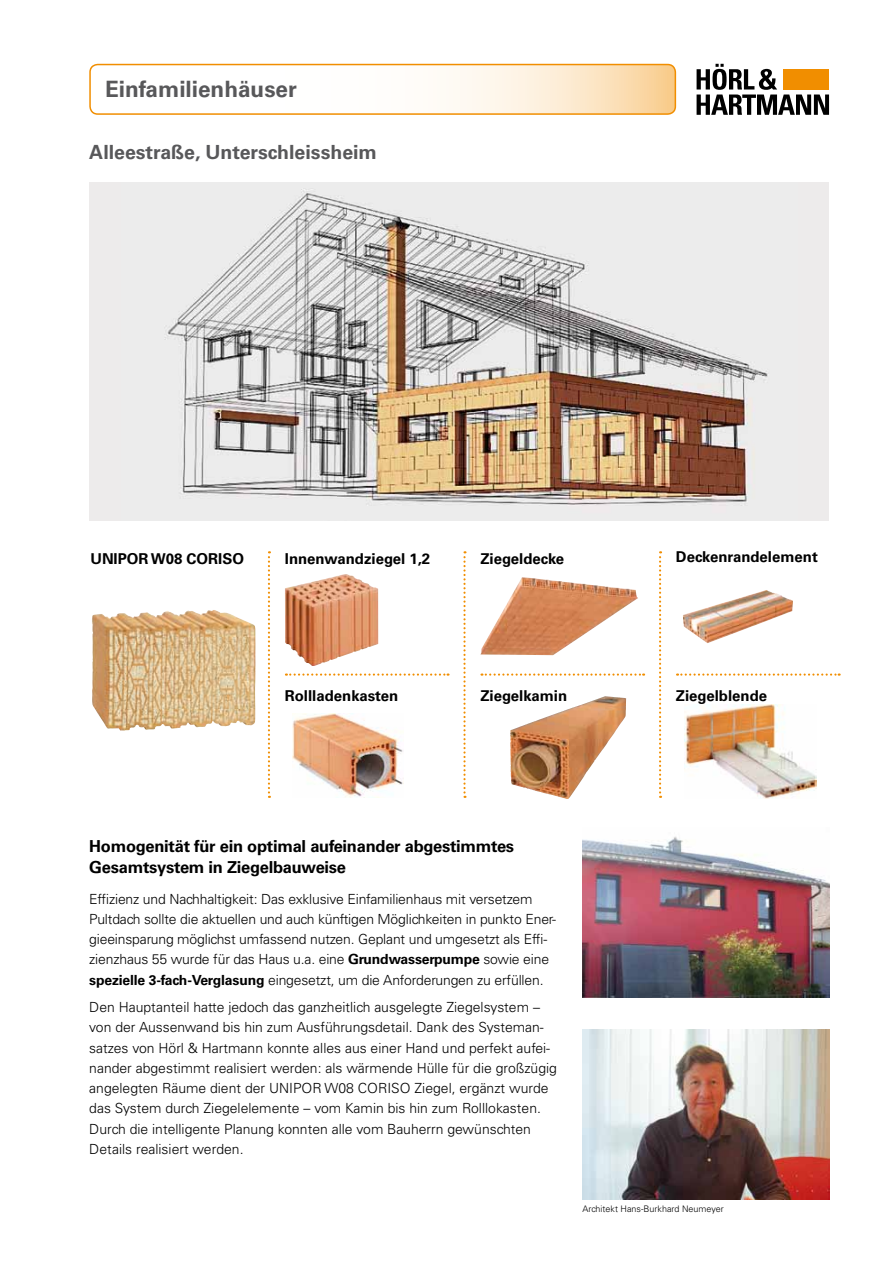
<style>
.page{position:relative;width:893px;height:1263px;background:#fff}
.page>*{position:absolute;margin:0;border:0;box-sizing:border-box;transform-origin:0 0}
.t1{font:700 22.5px "Univers LT Std";color:#58585a}
.t2{font:700 19.5px "Univers LT Std";color:#58585a}
.t3{font:700 16.5px/21px "Univers LT Std";letter-spacing:-.015em;color:#000}
.t4{font:700 15px "Univers LT Std";color:#000}
.t5{font:300 13.95px/20.2px "Univers LT Std";color:#000}
.t6{font:300 9px "Univers LT Std";color:#000}
.s1{font-weight:700}
</style>
<div class="page">
<div style="left:89px;top:183px;width:740px;height:338px;background:#edebeb"></div>
<img style="left:164px;top:189px;width:604px;height:317px">
<img style="left:583px;top:836px;width:246px;height:161px">
<img style="left:583px;top:1029px;width:246px;height:170px">
<svg style="left:92px;top:65px;width:583px;height:47px"></svg>
<div style="left:89px;top:64px;width:587px;height:51px;border:2px solid #f18e00;border-radius:8px"></div>
<svg style="left:697px;top:64px;width:132px;height:51px"></svg>
<div style="left:783px;top:69px;width:46px;height:20px;background:#f18e00"></div>
<img style="left:92px;top:610px;width:140px;height:120px">
<img style="left:293px;top:713px;width:110px;height:85px">
<img style="left:510px;top:696px;width:95px;height:89px">
<img style="left:480px;top:577px;width:158px;height:78px">
<img style="left:683px;top:590px;width:110px;height:53px">
<svg style="left:286px;top:673px;width:163px;height:3px"></svg>
<svg style="left:481px;top:673px;width:163px;height:3px"></svg>
<svg style="left:677px;top:673px;width:163px;height:3px"></svg>
<svg style="left:268px;top:551px;width:2px;height:247px"></svg>
<svg style="left:463px;top:551px;width:3px;height:247px"></svg>
<svg style="left:659px;top:551px;width:2px;height:247px"></svg>
<img style="left:285px;top:574px;width:93px;height:92px">
<img style="left:685px;top:705px;width:132px;height:94px">
<h1 class="t1" style="left:105px;top:76px;width:193px">Einfamilienhäuser</h1>
<h2 class="t2" style="left:89px;top:140px;width:289px">Alleestraße, Unterschleissheim</h2>
<p class="t4" style="left:90px;top:550px;width:155px">UNIPOR W08 CORISO</p>
<p class="t4" style="left:285px;top:550px;width:147px">Innenwandziegel 1,2</p>
<p class="t4" style="left:285px;top:687px;width:115px">Rollladenkasten</p>
<p class="t4" style="left:480px;top:550px;width:85px">Ziegeldecke</p>
<p class="t4" style="left:480px;top:687px;width:88px">Ziegelkamin</p>
<p class="t4" style="left:676px;top:548px;width:143px">Deckenrandelement</p>
<p class="t4" style="left:676px;top:687px;width:93px">Ziegelblende</p>
<p class="t3" style="left:89px;top:836px;width:426px">Homogenität für ein optimal aufeinander abgestimmtes<br>Gesamtsystem in Ziegelbauweise</p>
<p class="t5" style="left:89px;top:888px;width:468px">Effizienz und Nachhaltigkeit: Das exklusive Einfamilienhaus mit versetzem Pultdach sollte die aktuellen und auch künftigen Möglichkeiten in punkto Ener&shy;gieeinsparung möglichst umfassend nutzen. Geplant und umgesetzt als Effi&shy;zienzhaus 55 wurde für das Haus u.a. eine <span class="s1">Grundwasserpumpe</span> sowie eine <span class="s1">spezielle 3-fach-Verglasung</span> eingesetzt, um die Anforderungen zu erfüllen.</p>
<p class="t5" style="left:89px;top:997px;width:469px">Den Hauptanteil hatte jedoch das ganzheitlich ausgelegte Ziegelsystem – von der Aussenwand bis hin zum Ausführungsdetail. Dank des Systeman&shy;satzes von Hörl &amp; Hartmann konnte alles aus einer Hand und perfekt aufei&shy;nander abgestimmt realisiert werden: als wärmende Hülle für die großzügig angelegten Räume dient der UNIPOR W08 CORISO Ziegel, ergänzt wurde das System durch Ziegelelemente – vom Kamin bis hin zum Rolllokasten.<br>Durch die intelligente Planung konnten alle vom Bauherrn gewünschten Details realisiert werden.</p>
<p class="t6" style="left:583px;top:1203px;width:143px">Architekt Hans-Burkhard Neumeyer</p>
</div>
